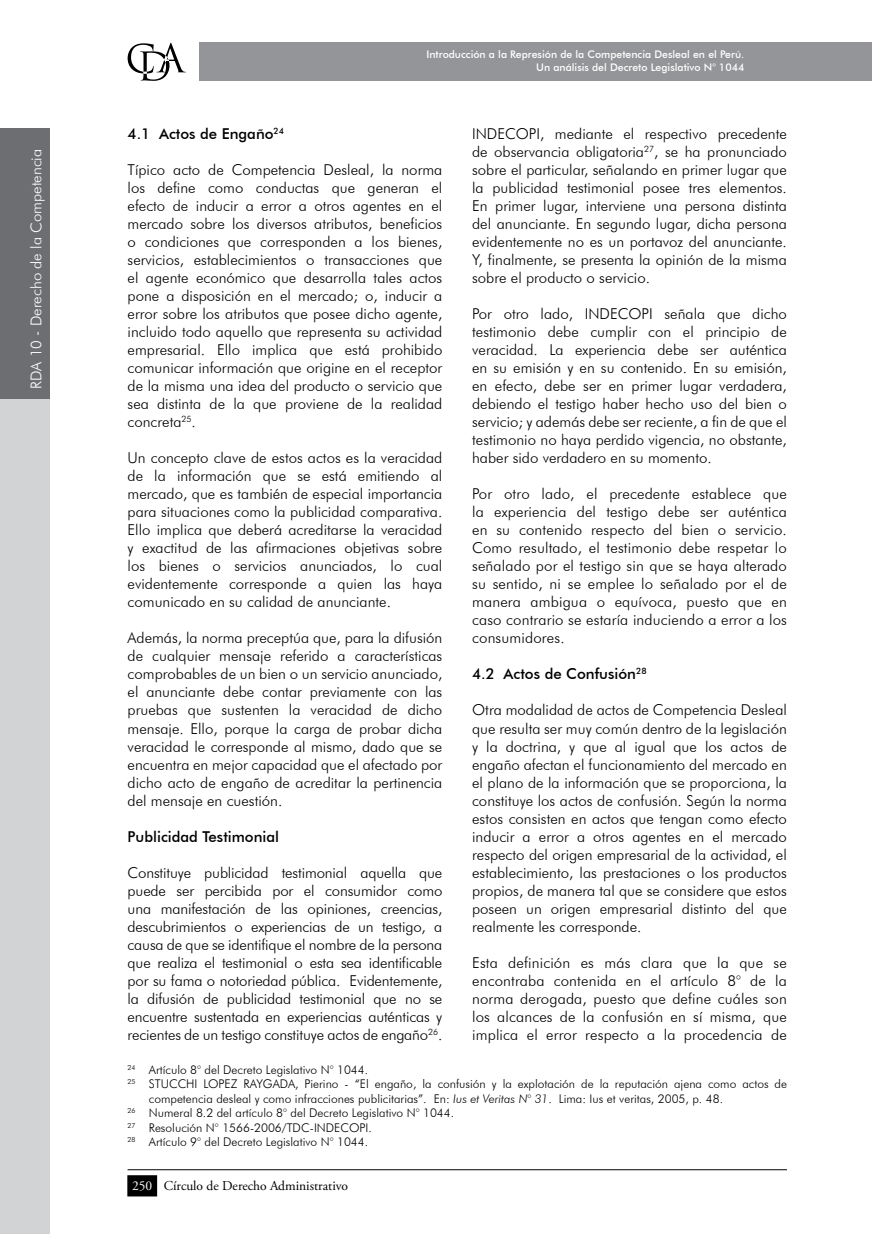
<style>
.page{position:relative;width:872px;height:1234px;background:#fff}
.page>*{position:absolute;margin:0;border:0;box-sizing:border-box;transform-origin:0 0}
.t1{font:300 15px/18px "Futura BT";color:#000;text-align:justify}
.t2{font:500 15px "Futura BT";color:#000}
.t3{font:300 15px "Futura BT";color:#fff}
.t4{font:13.5px "Adobe Garamond Pro";color:#000}
.t5{font:300 12px "Futura BT";color:#000}
.t6{font:500 10.5px/12.6px "Futura BT";color:#fff;text-align:right}
.s1{font-style:italic}
.s2{color:#fff}
</style>
<div class="page">
<div style="left:199px;top:43px;width:673px;height:38px;background:#939598"></div>
<svg style="left:128px;top:43px;width:58px;height:38px"></svg>
<hr style="left:128px;top:1168px;width:659px;height:1px;background:#000">
<div style="left:128px;top:1175px;width:28px;height:20px;background:#000"></div>
<div style="left:127px;top:1174px;width:30px;height:22px;border:2px solid #000"></div>
<div style="left:0;top:395px;width:50px;height:838px;background:#d1d3d4"></div>
<div style="left:0;top:128px;width:50px;height:271px;background:#6d6e71"></div>
<p class="t3" style="left:27px;top:388px;width:241px;rotate:-90deg">RDA 10 - Derecho de la Competencia</p>
<p class="t6" style="left:426px;top:48px;width:319px">Introducción a la Represión de la Competencia Desleal en el Perú.<br>Un análisis del Decreto Legislativo N° 1044</p>
<p class="t2" style="left:128px;top:125px;width:158px">4.1 Actos de Engaño<sup>24</sup></p>
<p class="t1" style="left:128px;top:161px;width:316px">Típico acto de Competencia Desleal, la norma los define como conductas que generan el efecto de inducir a error a otros agentes en el mercado sobre los diversos atributos, beneficios o condiciones que corresponden a los bienes, servicios, establecimientos o transacciones que el agente económico que desarrolla tales actos pone a disposición en el mercado; o, inducir a error sobre los atributos que posee dicho agente, incluido todo aquello que representa su actividad empresarial. Ello implica que está prohibido comunicar información que origine en el receptor de la misma una idea del producto o servicio que sea distinta de la que proviene de la realidad concreta<sup>25</sup>.</p>
<p class="t1" style="left:128px;top:449px;width:316px">Un concepto clave de estos actos es la veracidad de la información que se está emitiendo al mercado, que es también de especial importancia para situaciones como la publicidad comparativa.<br>E llo implica que deberá acreditarse la veracidad y exactitud de las afirmaciones objetivas sobre los bienes o servicios anunciados, lo cual evidentemente corresponde a quien las haya comunicado en su calidad de anunciante.</p>
<p class="t1" style="left:128px;top:629px;width:316px">Además, la norma preceptúa que, para la difusión de cualquier mensaje referido a características comprobables de un bien o un servicio anunciado, el anunciante debe contar previamente con las pruebas que sustenten la veracidad de dicho mensaje. E llo, porque la carga de probar dicha veracidad le corresponde al mismo, dado que se encuentra en mejor capacidad que el afectado por dicho acto de engaño de acreditar la pertinencia del mensaje en cuestión.</p>
<p class="t2" style="left:128px;top:827px;width:153px">Publicidad Testimonial</p>
<p class="t1" style="left:128px;top:863px;width:316px">Constituye publicidad testimonial aquella que puede ser percibida por el consumidor como una manifestación de las opiniones, creencias, descubrimientos o experiencias de un testigo, a causa de que se identifique el nombre de la persona que realiza el testimonial o esta sea identificable por su fama o notoriedad pública. Evidentemente, la difusión de publicidad testimonial que no se encuentre sustentada en experiencias auténticas y recientes de un testigo constituye actos de engaño<sup>26</sup>.</p>
<p class="t5" style="left:128px;top:1062px;width:242px"><sup>24</sup> Artículo 8° del Decreto Legislativo N° 1044.</p>
<p class="t5" style="left:128px;top:1076px;width:661px"><sup>25</sup> STUCCHI LOPEZ RAYGADA, Pierino - “E l engaño, la confusión y la explotación de la reputación ajena como actos de</p>
<p class="t5" style="left:149px;top:1090px;width:576px">competencia desleal y como infracciones publicitarias”. E n: <span class="s1">Ius et Veritas N° 31</span>. Lima: I us et veritas, 2005, p. 48.</p>
<p class="t5" style="left:128px;top:1105px;width:328px"><sup>26</sup> Numeral 8.2 del artículo 8° del Decreto Legislativo N° 1044.</p>
<p class="t5" style="left:128px;top:1119px;width:246px"><sup>27</sup> Resolución N° 1566-2006/TDC-I NDECOPI .</p>
<p class="t5" style="left:128px;top:1134px;width:242px"><sup>28</sup> Artículo 9° del Decreto Legislativo N° 1044.</p>
<p class="t1" style="left:472px;top:125px;width:316px">I NDE COPI , mediante el respectivo precedente de observancia obligatoria<sup>27</sup>, se ha pronunciado sobre el particular, señalando en primer lugar que la publicidad testimonial posee tres elementos.<br>E n primer lugar, interviene una persona distinta del anunciante. En segundo lugar, dicha persona evidentemente no es un portavoz del anunciante.<br>Y, finalmente, se presenta la opinión de la misma sobre el producto o servicio.</p>
<p class="t1" style="left:472px;top:305px;width:316px">Por otro lado, I NDECOPI señala que dicho testimonio debe cumplir con el principio de veracidad. La experiencia debe ser auténtica en su emisión y en su contenido. En su emisión, en efecto, debe ser en primer lugar verdadera, debiendo el testigo haber hecho uso del bien o servicio; y además debe ser reciente, a fin de que el testimonio no haya perdido vigencia, no obstante, haber sido verdadero en su momento.</p>
<p class="t1" style="left:472px;top:485px;width:316px">Por otro lado, el precedente establece que la experiencia del testigo debe ser auténtica en su contenido respecto del bien o servicio.<br>Como resultado, el testimonio debe respetar lo señalado por el testigo sin que se haya alterado su sentido, ni se emplee lo señalado por el de manera ambigua o equívoca, puesto que en caso contrario se estaría induciendo a error a los consumidores.</p>
<p class="t2" style="left:472px;top:665px;width:176px">4.2 Actos de Confusión<sup>28</sup></p>
<p class="t1" style="left:472px;top:701px;width:316px">Otra modalidad de actos de Competencia Desleal que resulta ser muy común dentro de la legislación y la doctrina, y que al igual que los actos de engaño afectan el funcionamiento del mercado en el plano de la información que se proporciona, la constituye los actos de confusión. Según la norma estos consisten en actos que tengan como efecto inducir a error a otros agentes en el mercado respecto del origen empresarial de la actividad, el establecimiento, las prestaciones o los productos propios, de manera tal que se considere que estos poseen un origen empresarial distinto del que realmente les corresponde.</p>
<p class="t1" style="left:472px;top:953px;width:316px">Esta definición es más clara que la que se encontraba contenida en el artículo 8° de la norma derogada, puesto que define cuáles son los alcances de la confusión en sí misma, que implica el error respecto a la procedencia de</p>
<p class="t4" style="left:132px;top:1176px;width:218px"><span class="s2">250</span> Círculo de Derecho Administrativo</p>
</div>
